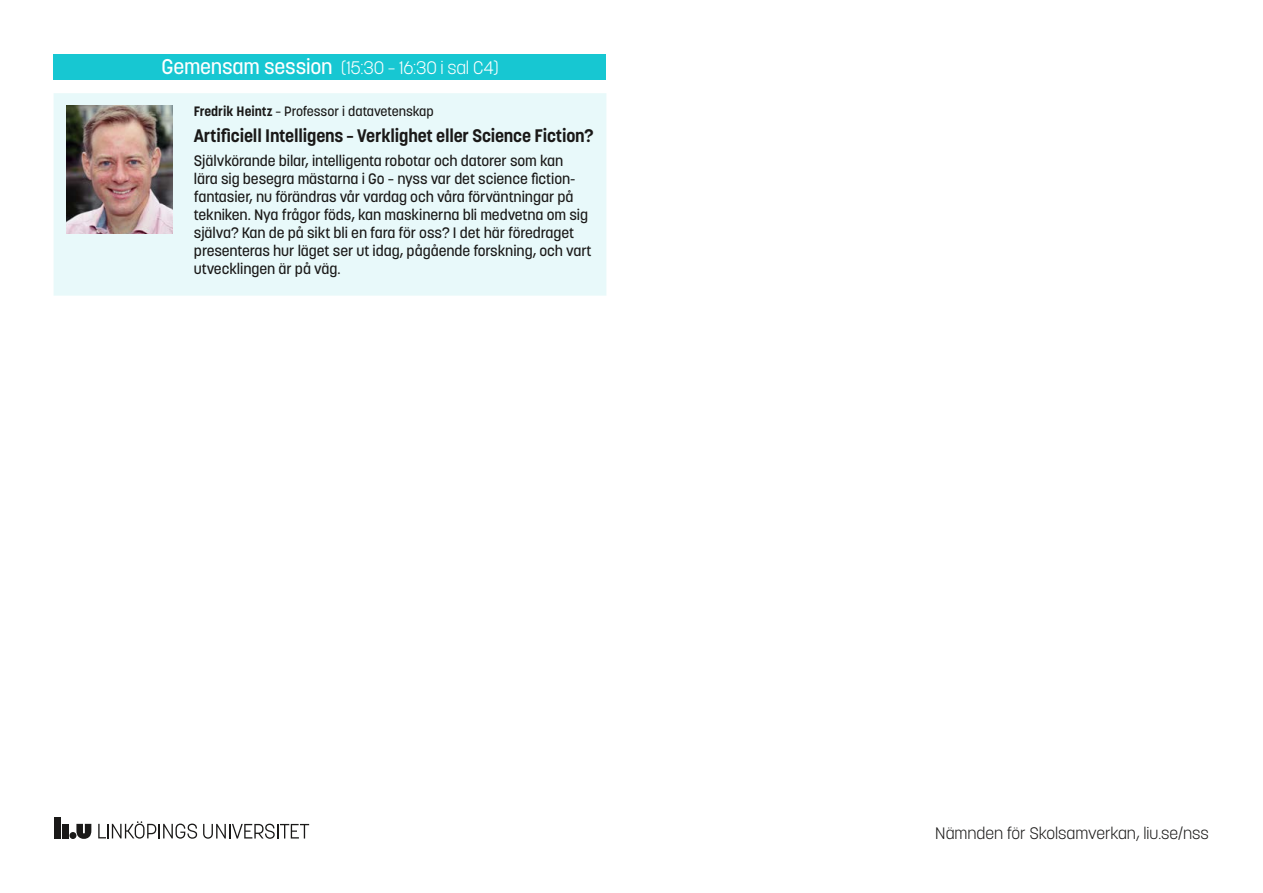
<style>
.page{position:relative;width:1263px;height:893px;background:#fff}
.page>*{position:absolute;margin:0;border:0;box-sizing:border-box;transform-origin:0 0}
.Rubrik{font:700 18px "Korolev Li U";letter-spacing:-.01em;color:#1a1918}
.Session_2{font:300 18px "Korolev Li U";letter-spacing:-.005em;color:#fff}
.t1{font:300 16.5px "Korolev Li U";color:#1a1918}
.Besk{font:500 15px/18px "Korolev Li U";letter-spacing:-.005em;color:#1a1918}
.Namn{font:500 13.5px "Korolev Li U";color:#1a1918}
.s1{font-weight:500;font-size:21px}
.s2{font-weight:700}
</style>
<div class="page">
<div style="left:62px;top:824px;width:7px;height:14px;background:#1a1918"></div>
<div style="left:54px;top:817px;width:7px;height:21px;background:#1a1918"></div>
<div style="left:69px;top:832px;width:7px;height:7px;background:#1a1918;border-radius:50%"></div>
<svg style="left:76px;top:824px;width:15px;height:15px"></svg>
<svg style="left:203px;top:824px;width:106px;height:15px"></svg>
<svg style="left:98px;top:821px;width:99px;height:18px"></svg>
<div style="left:54px;top:54px;width:552px;height:26px;background:#17c7d2"></div>
<div style="left:54px;top:93px;width:552px;height:203px;background:#e8f9fa"></div>
<img style="left:66px;top:106px;width:107px;height:127px">
<h1 class="Session_2" style="left:161px;top:56px;width:339px"><span class="s1">Gemensam session</span> (15:30 – 16:30 i sal C4)</h1>
<p class="Namn" style="left:194px;top:102px;width:241px"><span class="s2">Fredrik Heintz</span> – Professor i datavetenskap</p>
<h2 class="Rubrik" style="left:194px;top:124px;width:401px">Artificiell Intelligens – Verklighet eller Science Fiction?</h2>
<p class="Besk" style="left:194px;top:152px;width:399px">Självkörande bilar, intelligenta robotar och datorer som kan<br>lära sig besegra mästarna i Go – nyss var det science fiction&shy;fantasier, nu förändras vår vardag och våra förväntningar på tekniken. Nya frågor föds, kan maskinerna bli medvetna om sig själva? Kan de på sikt bli en fara för oss? I det här föredraget presenteras hur läget ser ut idag, pågående forskning, och vart utvecklingen är på väg.</p>
<p class="t1" style="left:935px;top:822px;width:275px">Nämnden för Skolsamverkan, liu.se/nss</p>
</div>
